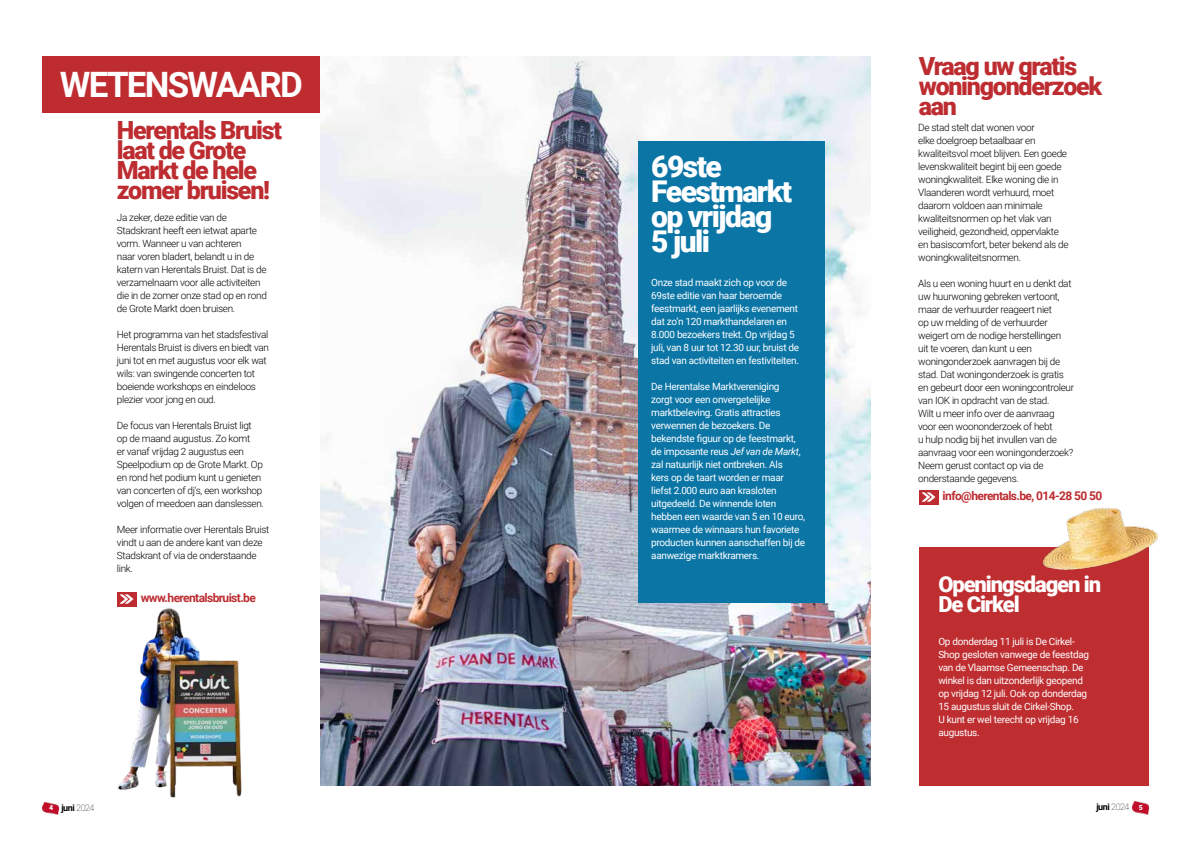
<style>
.page{position:relative;width:1191px;height:842px;background:#fff}
.page>*{position:absolute;margin:0;border:0;box-sizing:border-box;transform-origin:0 0}
.t1{font:700 35px "Roboto";letter-spacing:-.05em;color:#fff}
.t2{font:900 30px/25px "Roboto";letter-spacing:-.05em;color:#fff}
.t3{font:900 25px/20px "Roboto";letter-spacing:-.05em;color:#bd2c30}
.t4{font:900 22px/20px "Roboto";letter-spacing:-.05em;color:#fff}
.t5{font:700 12px "Roboto";letter-spacing:-.05em;color:#bd2c30}
.t6{font:300 10px/13px "Roboto";letter-spacing:-.03em;color:#000}
.t7{font:10px/13px "Roboto";letter-spacing:-.03em;color:#fff}
.t8{font:700 9px "Roboto";letter-spacing:-.05em;color:#000}
.s1{font-style:italic}
.s2{font-weight:900;font-size:7px;color:#fff}
.s3{font-weight:100}
</style>
<div class="page">
<img style="left:43px;top:802px;width:16px;height:12px">
<img style="left:1132px;top:802px;width:16px;height:12px">
<div style="left:43px;top:57px;width:277px;height:56px;background:#be2c30"></div>
<div style="left:918px;top:490px;width:20px;height:14px;background:#bd2c30"></div>
<svg style="left:922px;top:492px;width:13px;height:10px"></svg>
<img style="left:320px;top:57px;width:551px;height:728px">
<div style="left:638px;top:141px;width:186px;height:462px;background:#0b75a6"></div>
<div style="left:918px;top:547px;width:230px;height:238px;background:#be2d30"></div>
<div style="left:117px;top:592px;width:19px;height:14px;background:#bd2c30"></div>
<svg style="left:120px;top:594px;width:13px;height:9px"></svg>
<img style="left:1042px;top:507px;width:117px;height:69px">
<img style="left:117px;top:603px;width:125px;height:195px">
<h1 class="t1" style="left:60px;top:60px;width:244px">WETENSWAARD</h1>
<h3 class="t3" style="left:117px;top:120px;width:167px">Herentals Bruist laat de Grote<br>Markt de hele zomer bruisen!</h3>
<p class="t6" style="left:117px;top:211px;width:152px">Ja zeker, deze editie van de<br>Stadskrant heeft een ietwat aparte vorm. Wanneer u van achteren<br>naar voren bladert, belandt u in de katern van Herentals Bruist. Dat is de verzamelnaam voor alle activiteiten die in de zomer onze stad op en rond de Grote Markt doen bruisen.</p>
<p class="t6" style="left:117px;top:328px;width:154px">Het programma van het stadsfestival Herentals Bruist is divers en biedt van juni tot en met augustus voor elk wat wils: van swingende concerten tot boeiende workshops en eindeloos plezier voor jong en oud.</p>
<p class="t6" style="left:117px;top:419px;width:149px">De focus van Herentals Bruist ligt op de maand augustus. Zo komt<br>er vanaf vrijdag 2 augustus een<br>Speelpodium op de Grote Markt. Op en rond het podium kunt u genieten van concerten of dj's, een workshop volgen of meedoen aan danslessen.</p>
<p class="t6" style="left:117px;top:523px;width:154px">Meer informatie over Herentals Bruist vindt u aan de andere kant van deze<br>Stadskrant of via de onderstaande link.</p>
<p class="t5" style="left:141px;top:589px;width:117px">www.herentalsbruist.be</p>
<h2 class="t2" style="left:651px;top:153px;width:142px">69ste<br>Feestmarkt op vrijdag<br>5 juli</h2>
<p class="t7" style="left:651px;top:276px;width:149px">Onze stad maakt zich op voor de 69ste editie van haar beroemde feestmarkt, een jaarlijks evenement dat zo’n 120 markthandelaren en 8.000 bezoekers trekt. Op vrijdag 5 juli, van 8 uur tot 12.30 uur, bruist de stad van activiteiten en festiviteiten.</p>
<p class="t7" style="left:651px;top:380px;width:155px">De Herentalse Marktvereniging<br>zorgt voor een onvergetelijke marktbeleving. Gratis attracties verwennen de bezoekers. De bekendste figuur op de feestmarkt, de imposante reus <span class="s1">Jef van de Markt</span>, zal natuurlijk niet ontbreken. Als<br>kers op de taart worden er maar liefst 2.000 euro aan krasloten uitgedeeld. De winnende loten hebben een waarde van 5 en 10 euro, waarmee de winnaars hun favoriete producten kunnen aanschaffen bij de aanwezige marktkramers.</p>
<h3 class="t3" style="left:918px;top:56px;width:185px">Vraag uw gratis woningonderzoek aan</h3>
<p class="t6" style="left:918px;top:121px;width:152px">De stad stelt dat wonen voor<br>elke doelgroep betaalbaar en kwaliteitsvol moet blijven. Een goede levenskwaliteit begint bij een goede woningkwaliteit. Elke woning die in Vlaanderen wordt verhuurd, moet daarom voldoen aan minimale kwaliteitsnormen op het vlak van veiligheid, gezondheid, oppervlakte en basiscomfort, beter bekend als de woningkwaliteitsnormen.</p>
<p class="t6" style="left:918px;top:277px;width:157px">Als u een woning huurt en u denkt dat uw huurwoning gebreken vertoont, maar de verhuurder reageert niet<br>op uw melding of de verhuurder weigert om de nodige herstellingen<br>uit te voeren, dan kunt u een woningonderzoek aanvragen bij de stad. Dat woningonderzoek is gratis en gebeurt door een woningcontroleur van IOK in opdracht van de stad.<br>Wilt u meer info over de aanvraag voor een woononderzoek of hebt<br>u hulp nodig bij het invullen van de aanvraag voor een woningonderzoek?<br>Neem gerust contact op via de onderstaande gegevens.</p>
<p class="t5" style="left:942px;top:488px;width:161px">info@herentals.be, 014-28 50 50</p>
<h3 class="t4" style="left:938px;top:573px;width:164px">Openingsdagen in<br>De Cirkel</h3>
<p class="t7" style="left:938px;top:635px;width:152px">Op donderdag 11 juli is De Cirkel-<br>Shop gesloten vanwege de feestdag van de Vlaamse Gemeenschap. De winkel is dan uitzonderlijk geopend op vrijdag 12 juli. Ook op donderdag<br>15 augustus sluit de Cirkel-Shop.<br>U kunt er wel terecht op vrijdag 16 augustus.</p>
<p class="t8" style="left:49px;top:801px;width:47px"><span class="s2">4</span> juni <span class="s3">2024</span></p>
<p class="t8" style="left:1096px;top:801px;width:48px">juni <span class="s3">2024</span> <span class="s2">5</span></p>
</div>
